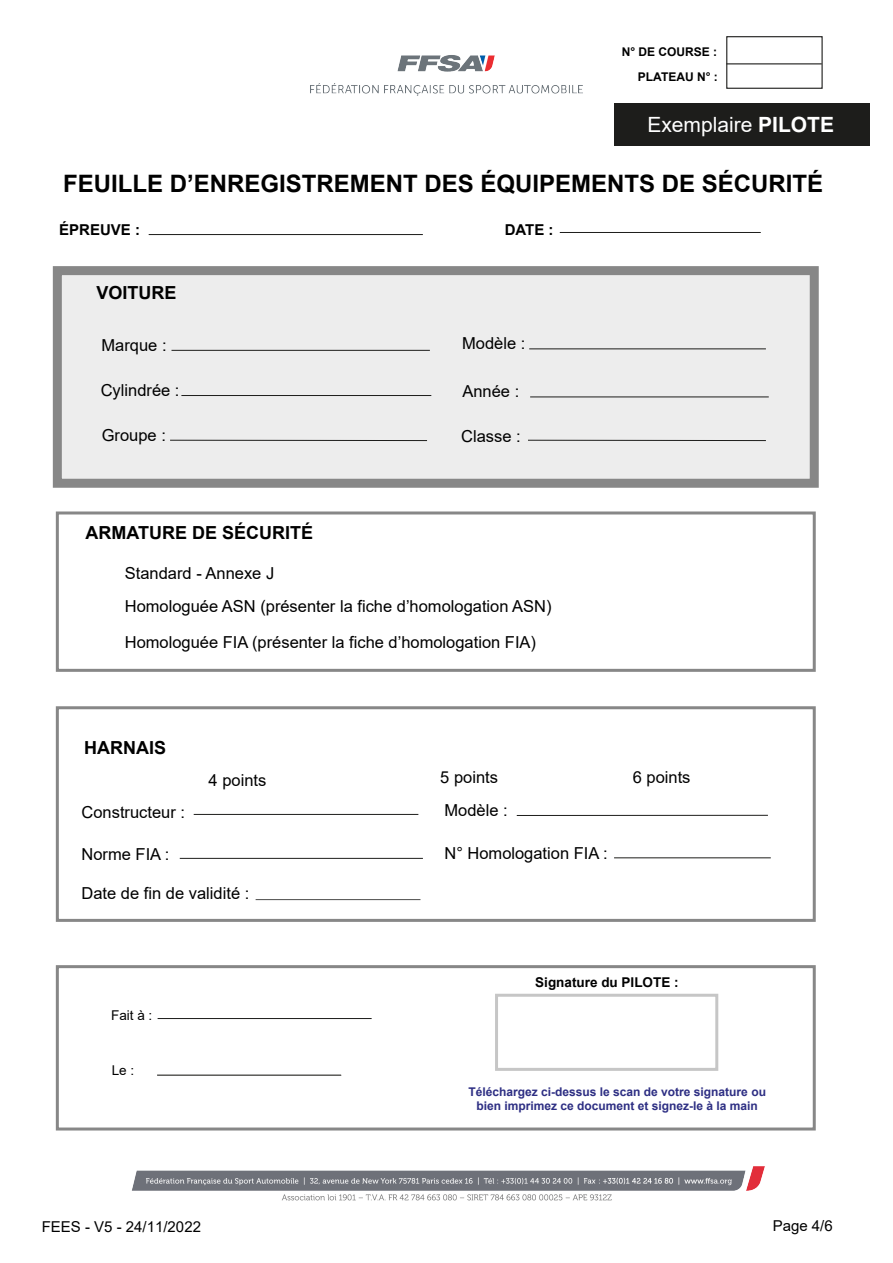
<style>
.page{position:relative;width:893px;height:1263px;background:#fff}
.page>*{position:absolute;margin:0;border:0;box-sizing:border-box;transform-origin:0 0}
.t1{font:700 24px "Arial";color:#000}
.t2{font:21px "Arial";color:#fff}
.t3{font:700 18px "Arial";color:#000}
.t4{font:16.5px/36px "Arial";color:#000}
.t5{font:15px "Arial";color:#000}
.t6{font:700 15px "Arial";color:#000}
.t7{font:700 13.5px "Arial";color:#000}
.t8{font:13.5px "Arial";color:#000}
.t9{font:700 12px/14.4px "Arial";color:#2d2e83;text-align:center}
.t10{font:700 12px/24.9px "Arial";color:#000;text-align:right}
.s1{font-weight:700}
</style>
<div class="page">
<img style="left:310px;top:55px;width:273px;height:41px">
<img style="left:132px;top:1166px;width:633px;height:35px">
<hr style="left:560px;top:232px;width:201px;height:1px;background:#1d1d1b">
<div style="left:614px;top:104px;width:255px;height:42px;background:#1d1d1b"></div>
<hr style="left:149px;top:234px;width:274px;height:1px;background:#1d1d1b">
<div style="left:726px;top:36px;width:97px;height:53px;border:1px solid #1d1d1b"></div>
<hr style="left:726px;top:63px;width:96px;height:1px;background:#1d1d1b">
<div style="left:53px;top:266px;width:766px;height:222px;background:#ededed;border:9px solid #878787"></div>
<hr style="left:529px;top:348px;width:237px;height:1px;background:#1d1d1b">
<hr style="left:171px;top:350px;width:259px;height:1px;background:#1d1d1b">
<hr style="left:181px;top:395px;width:250px;height:1px;background:#1d1d1b">
<hr style="left:530px;top:397px;width:239px;height:1px;background:#1d1d1b">
<hr style="left:170px;top:440px;width:257px;height:1px;background:#1d1d1b">
<hr style="left:528px;top:440px;width:238px;height:1px;background:#1d1d1b">
<div style="left:56px;top:511px;width:760px;height:161px;border:3px solid #878787"></div>
<hr style="left:194px;top:814px;width:224px;height:1px;background:#1d1d1b">
<hr style="left:517px;top:815px;width:251px;height:1px;background:#1d1d1b">
<div style="left:56px;top:706px;width:760px;height:216px;border:3px solid #878787"></div>
<hr style="left:180px;top:858px;width:243px;height:1px;background:#1d1d1b">
<hr style="left:614px;top:857px;width:157px;height:1px;background:#1d1d1b">
<hr style="left:256px;top:899px;width:164px;height:1px;background:#1d1d1b">
<div style="left:56px;top:965px;width:760px;height:165px;background:#fff;border:3px solid #878787"></div>
<hr style="left:158px;top:1018px;width:214px;height:1px;background:#1d1d1b">
<hr style="left:157px;top:1075px;width:184px;height:1px;background:#1d1d1b">
<div style="left:495px;top:994px;width:223px;height:77px;background:#fff;border:3px solid #c6c6c6"></div>
<p class="t10" style="left:622px;top:39px;width:98px">N° DE COURSE :<br>PLATEAU N° :</p>
<p class="t2" style="left:647px;top:110px;width:188px">Exemplaire <span class="s1">PILOTE</span></p>
<h1 class="t1" style="left:63px;top:166px;width:762px">FEUILLE D’ENREGISTREMENT DES ÉQUIPEMENTS DE SÉCURITÉ</h1>
<p class="t6" style="left:59px;top:220px;width:82px">ÉPREUVE :</p>
<p class="t6" style="left:505px;top:219px;width:50px">DATE :</p>
<p class="t3" style="left:97px;top:280px;width:82px">VOITURE</p>
<p class="t4" style="left:102px;top:327px;width:67px">Marque :</p>
<p class="t4" style="left:462px;top:325px;width:65px">Modèle :</p>
<p class="t4" style="left:101px;top:372px;width:80px">Cylindrée :</p>
<p class="t4" style="left:102px;top:417px;width:66px">Groupe :</p>
<p class="t4" style="left:461px;top:418px;width:61px">Classe :</p>
<p class="t4" style="left:462px;top:373px;width:58px">Année :</p>
<p class="t3" style="left:85px;top:520px;width:229px">ARMATURE DE SÉCURITÉ</p>
<p class="t4" style="left:125px;top:555px;width:151px">Standard - Annexe J</p>
<p class="t4" style="left:125px;top:588px;width:428px">Homologuée ASN (présenter la fiche d’homologation ASN)<br>Homologuée FIA (présenter la fiche d’homologation FIA)</p>
<p class="t3" style="left:84px;top:735px;width:83px">HARNAIS</p>
<p class="t4" style="left:209px;top:762px;width:59px">4 points</p>
<p class="t4" style="left:82px;top:794px;width:105px">Constructeur :</p>
<p class="t4" style="left:82px;top:836px;width:89px">Norme FIA :</p>
<p class="t4" style="left:82px;top:875px;width:169px">Date de fin de validité :</p>
<p class="t8" style="left:111px;top:1006px;width:43px">Fait à :</p>
<p class="t8" style="left:112px;top:1061px;width:24px">Le :</p>
<p class="t4" style="left:440px;top:759px;width:59px">5 points</p>
<p class="t4" style="left:633px;top:759px;width:59px">6 points</p>
<p class="t4" style="left:444px;top:792px;width:65px">Modèle :</p>
<p class="t4" style="left:444px;top:835px;width:165px">N° Homologation FIA :</p>
<p class="t7" style="left:535px;top:973px;width:145px">Signature du PILOTE :</p>
<p class="t9" style="left:468px;top:1084px;width:299px">Téléchargez ci-dessus le scan de votre signature ou bien imprimez ce document et signez-le à la main</p>
<p class="t5" style="left:42px;top:1216px;width:161px">FEES - V5 - 24/11/2022</p>
<p class="t5" style="left:773px;top:1215px;width:62px">Page 4/6</p>
</div>
